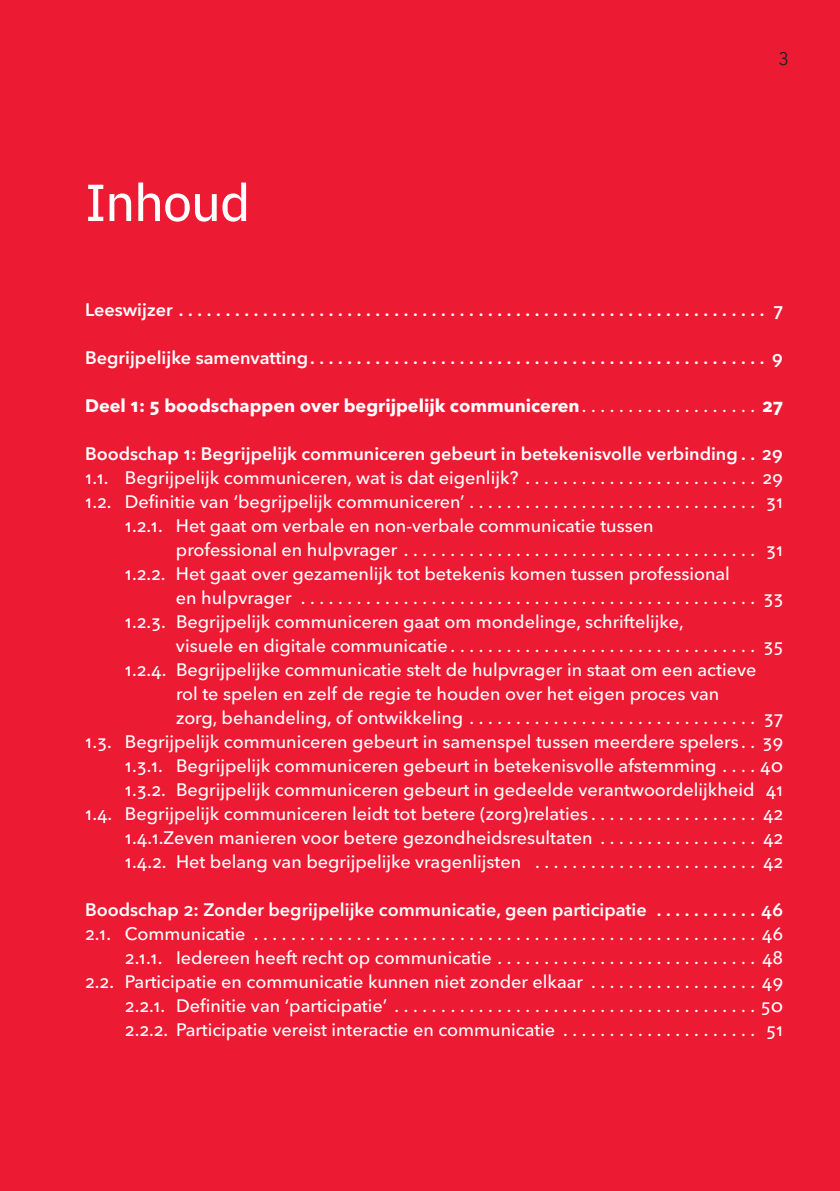
<style>
.page{position:relative;width:840px;height:1191px;background:#fff}
.page>*{position:absolute;margin:0;border:0;box-sizing:border-box;transform-origin:0 0}
.t1{font:52px "IBM Plex Sans Text";letter-spacing:-.02em;color:#fff}
.t2{font:500 18px/24px "Avenir Next LT Pro";color:#fff;text-align:right}
.t3{font:600 18px "Avenir Next LT Pro";color:#fff}
.t4{font:700 18px "Avenir Next LT Pro";color:#fff}
.t5{font:18px "Avenir Next LT Pro";color:#231f20}
.s1{font-weight:500}
</style>
<div class="page">
<div style="left:0;top:0;width:839px;height:1191px;background:#ed1a33"></div>
<h1 class="t1" style="left:85px;top:162px;width:167px">Inhoud</h1>
<p class="t5" style="left:778px;top:48px;width:12px">3</p>
<p class="t3" style="left:85px;top:298px;width:699px">Leeswijzer............................................................... 7</p>
<p class="t3" style="left:85px;top:346px;width:699px">Begrijpelijke samenvatting................................................. 9</p>
<p class="t4" style="left:85px;top:394px;width:699px">Deel 1: 5 boodschappen over begrijpelijk communiceren<span class="s1">. . . . . . . . . . . . . . . . . . .</span> 27</p>
<p class="t3" style="left:85px;top:442px;width:699px">Boodschap 1: Begrijpelijk communiceren gebeurt in betekenisvolle verbinding . . 29</p>
<p class="t2" style="left:85px;top:465px;width:699px">1.1. Begrijpelijk communiceren, wat is dat eigenlijk? . . . . . . . . . . . . . . . . . . . . . . . . . 29</p>
<p class="t2" style="left:85px;top:489px;width:699px">1.2. Definitie van ‘begrijpelijk communiceren’ . . . . . . . . . . . . . . . . . . . . . . . . . . . . . . . 31</p>
<p class="t2" style="left:125px;top:513px;width:530px">1.2.1. Het gaat om verbale en non-verbale communicatie tussen</p>
<p class="t2" style="left:176px;top:537px;width:608px">professionalenhulpvrager...................................... 31</p>
<p class="t2" style="left:125px;top:561px;width:606px">1.2.2. Het gaat over gezamenlijk tot betekenis komen tussen professional</p>
<p class="t2" style="left:176px;top:585px;width:608px">enhulpvrager ................................................. 33</p>
<p class="t2" style="left:125px;top:609px;width:560px">1.2.3. Begrijpelijk communiceren gaat om mondelinge, schriftelijke,</p>
<p class="t2" style="left:176px;top:633px;width:608px">visueleendigitalecommunicatie................................. 35</p>
<p class="t2" style="left:125px;top:657px;width:632px">1.2.4. Begrijpelijke communicatie stelt de hulpvrager in staat om een actieve</p>
<p class="t2" style="left:176px;top:681px;width:544px">rol te spelen en zelf de regie te houden over het eigen proces van</p>
<p class="t2" style="left:176px;top:705px;width:608px">zorg,behandeling,ofontwikkeling............................... 37</p>
<p class="t2" style="left:85px;top:729px;width:699px">1.3. Begrijpelijk communiceren gebeurt in samenspel tussen meerdere spelers . . 39</p>
<p class="t2" style="left:125px;top:753px;width:659px">1.3.1. Begrijpelijk communiceren gebeurt in betekenisvolle afstemming . . . . 40</p>
<p class="t2" style="left:125px;top:777px;width:659px">1.3.2. Begrijpelijk communiceren gebeurt in gedeelde verantwoordelijkheid 41</p>
<p class="t2" style="left:85px;top:801px;width:699px">1.4. Begrijpelijk communiceren leidt tot betere (zorg)relaties . . . . . . . . . . . . . . . . . . 42</p>
<p class="t2" style="left:125px;top:825px;width:659px">1.4.1.Zeven manieren voor betere gezondheidsresultaten . . . . . . . . . . . . . . . . . 42</p>
<p class="t2" style="left:125px;top:849px;width:659px">1.4.2. Het belang van begrijpelijke vragenlijsten . . . . . . . . . . . . . . . . . . . . . . . . 42</p>
<p class="t3" style="left:85px;top:898px;width:699px">Boodschap 2: Zonder begrijpelijke communicatie, geen participatie . . . . . . . . . . . 46</p>
<p class="t2" style="left:85px;top:921px;width:699px">2.1. Communicatie ......................................................46<br>2.1.1. Iedereen heeft recht op communicatie ............................ 48<br>2.2. Participatie en communicatie kunnen niet zonder elkaar . . . . . . . . . . . . . . . . . . 49<br>2.2.1. Definitievan‘participatie’ .......................................50<br>2.2.2. Participatie vereist interactie en communicatie . . . . . . . . . . . . . . . . . . . . . 51</p>
</div>
